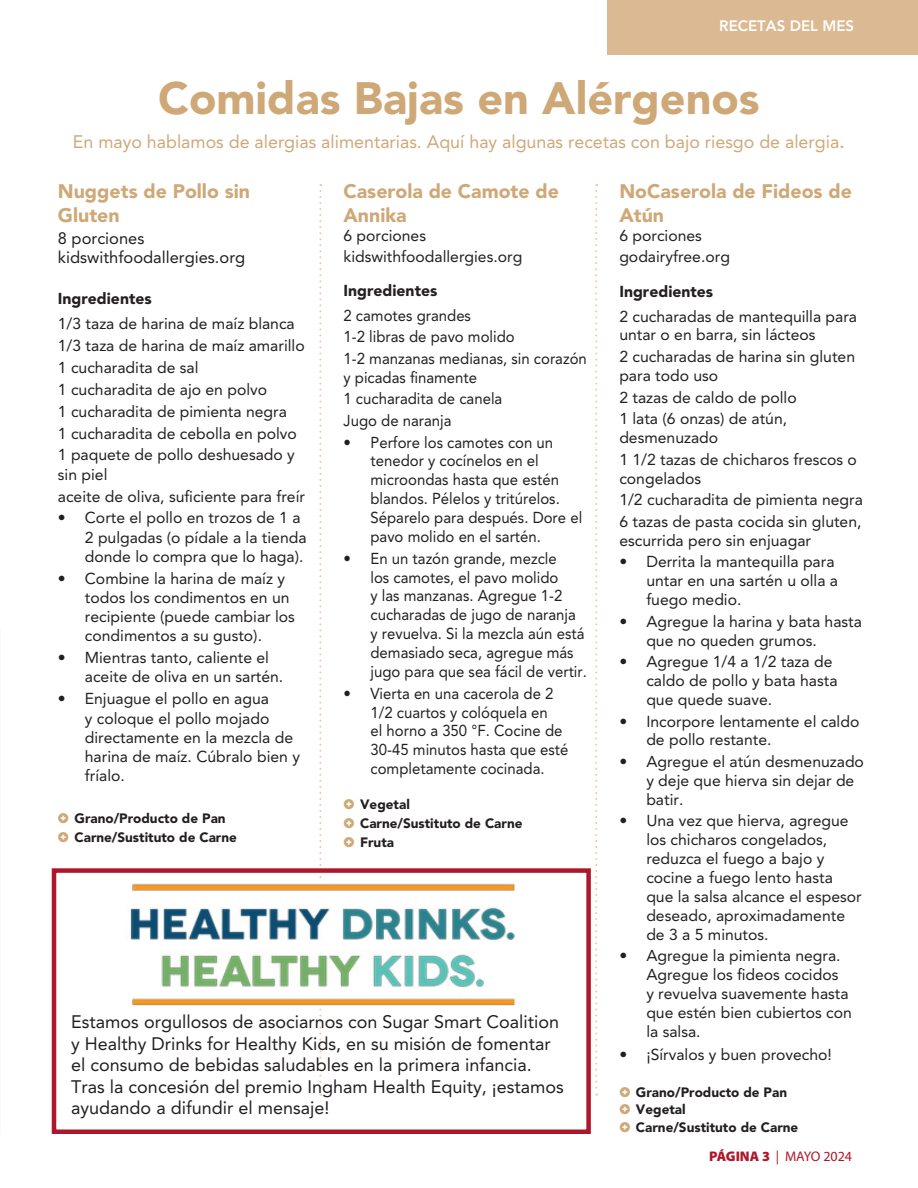
<style>
.page{position:relative;width:918px;height:1188px;background:#fff}
.page>*{position:absolute;margin:0;border:0;box-sizing:border-box;transform-origin:0 0}
.Bullets_-_fully_indented{font:900 45px "Avenir LT Std";color:#cfa878}
.t1{font:900 19.5px/23.7px "Avenir LT Std";color:#cfa878}
.Bullets_-_fully_indented-2{font:18px/21.6px "Avenir LT Std";color:#231f20}
.Bullets_-_fully_indented-3{font:18px "Avenir LT Std";color:#cfa878}
.t2{font:16.5px/19.2px "Avenir LT Std";color:#231f20}
.t3{font:15.75px/18.9px "Avenir LT Std";color:#231f20}
.t4{font:15.75px/18.9px "Avenir LT Std";color:#231f20;scale:.95 1}
.t5{font:900 15.75px "Avenir LT Std";color:#231f20}
.t6{font:800 15px "Avenir LT Std";color:#fff}
.t7{font:13.95px "Myriad Pro";letter-spacing:-.005em;color:#ae172b}
.t8{font:900 13.5px/16.2px "Avenir LT Std";color:#231f20}
.s1{font-size:21px}
.s2{font-weight:900}
</style>
<div class="page">
<div style="left:608px;top:0;width:310px;height:54px;background:#dbb992"></div>
<svg style="left:319px;top:184px;width:2px;height:912px"></svg>
<svg style="left:595px;top:184px;width:2px;height:912px"></svg>
<img style="left:130px;top:880px;width:385px;height:129px">
<div style="left:52px;top:868px;width:539px;height:266px;border:4px solid #ae172b"></div>
<p class="t6" style="left:719px;top:17px;width:136px">RECETAS DEL MES</p>
<p class="Bullets_-_fully_indented" style="left:158px;top:71px;width:603px">Comidas Bajas en Alérgenos</p>
<p class="Bullets_-_fully_indented-3" style="left:73px;top:132px;width:774px">En mayo hablamos de alergias alimentarias. Aquí hay algunas recetas con bajo riesgo de alergia<span class="s1">.</span></p>
<p class="t1" style="left:58px;top:180px;width:194px">Nuggets de Pollo sin<br>Gluten</p>
<p class="t2" style="left:58px;top:229px;width:189px">8 porciones kidswithfoodallergies.org</p>
<p class="t5" style="left:58px;top:289px;width:95px">Ingredientes</p>
<p class="t3" style="left:58px;top:314px;width:238px">1/3 taza de harina de maíz blanca</p>
<p class="t3" style="left:58px;top:336px;width:248px">1/3 taza de harina de maíz amarillo</p>
<p class="t3" style="left:58px;top:358px;width:142px">1 cucharadita de sal</p>
<p class="t3" style="left:58px;top:380px;width:211px">1 cucharadita de ajo en polvo</p>
<p class="t3" style="left:58px;top:402px;width:231px">1 cucharadita de pimienta negra</p>
<p class="t3" style="left:58px;top:424px;width:241px">1 cucharadita de cebolla en polvo</p>
<p class="t3" style="left:58px;top:445px;width:238px">1 paquete de pollo deshuesado y sin piel</p>
<p class="t3" style="left:58px;top:487px;width:249px">aceite de oliva, suficiente para freír</p>
<p class="t3" style="left:85px;top:508px;width:223px;text-indent:-27px">• Corte el pollo en trozos de 1 a<br>2 pulgadas (o pídale a la tienda donde lo compra que lo haga).</p>
<p class="t3" style="left:85px;top:569px;width:212px;text-indent:-27px">• Combine la harina de maíz y todos los condimentos en un recipiente (puede cambiar los condimentos a su gusto).</p>
<p class="t3" style="left:85px;top:648px;width:200px;text-indent:-27px">• Mientras tanto, caliente el aceite de oliva en un sartén.</p>
<p class="t3" style="left:85px;top:689px;width:217px;text-indent:-27px">• Enjuague el pollo en agua<br>y coloque el pollo mojado directamente en la mezcla de harina de maíz. Cúbralo bien y fríalo.</p>
<p class="t8" style="left:75px;top:810px;width:153px">Grano/Producto de Pan</p>
<p class="t8" style="left:75px;top:829px;width:164px">Carne/Sustituto de Carne</p>
<p class="t1" style="left:344px;top:180px;width:217px">Caserola de Camote de<br>Annika</p>
<p class="t3" style="left:344px;top:226px;width:84px">6 porciones</p>
<p class="t3" style="left:344px;top:248px;width:180px">kidswithfoodallergies.org</p>
<p class="t5" style="left:344px;top:281px;width:95px">Ingredientes</p>
<p class="t4" style="left:344px;top:306px;width:136px">2 camotes grandes</p>
<p class="t4" style="left:344px;top:327px;width:182px">1-2 libras de pavo molido</p>
<p class="t4" style="left:344px;top:349px;width:258px">1-2 manzanas medianas, sin corazón y picadas finamente</p>
<p class="t4" style="left:344px;top:390px;width:169px">1 cucharadita de canela</p>
<p class="t4" style="left:344px;top:411px;width:115px">Jugo de naranja</p>
<p class="t4" style="left:370px;top:433px;width:224px;text-indent:-27px">• Perfore los camotes con un tenedor y cocínelos en el microondas hasta que estén blandos. Pélelos y tritúrelos.<br>Séparelo para después. Dore el pavo molido en el sartén.</p>
<p class="t4" style="left:370px;top:549px;width:229px;text-indent:-27px">• En un tazón grande, mezcle<br>los camotes, el pavo molido<br>y las manzanas. Agregue 1-2 cucharadas de jugo de naranja y revuelva. Si la mezcla aún está demasiado seca, agregue más jugo para que sea fácil de vertir.</p>
<p class="t4" style="left:370px;top:684px;width:210px;text-indent:-27px">• Vierta en una cacerola de 2<br>1/2 cuartos y colóquela en<br>el horno a 350 °F. Cocine de<br>30-45 minutos hasta que esté completamente cocinada.</p>
<p class="t8" style="left:360px;top:796px;width:51px">Vegetal</p>
<p class="t8" style="left:360px;top:815px;width:164px">Carne/Sustituto de Carne</p>
<p class="t8" style="left:360px;top:834px;width:35px">Fruta</p>
<p class="t1" style="left:619px;top:180px;width:234px">NoCaserola de Fideos de<br>Atún</p>
<p class="t3" style="left:619px;top:226px;width:84px">6 porciones</p>
<p class="t3" style="left:619px;top:248px;width:112px">godairyfree.org</p>
<p class="t5" style="left:619px;top:282px;width:95px">Ingredientes</p>
<p class="t3" style="left:619px;top:307px;width:239px">2 cucharadas de mantequilla para untar o en barra, sin lácteos</p>
<p class="t3" style="left:619px;top:347px;width:237px">2 cucharadas de harina sin gluten para todo uso</p>
<p class="t3" style="left:619px;top:388px;width:179px">2 tazas de caldo de pollo</p>
<p class="t3" style="left:619px;top:409px;width:169px">1 lata (6 onzas) de atún, desmenuzado</p>
<p class="t3" style="left:619px;top:450px;width:239px">1 1/2 tazas de chicharos frescos o congelados</p>
<p class="t3" style="left:619px;top:490px;width:245px">1/2 cucharadita de pimienta negra</p>
<p class="t3" style="left:619px;top:512px;width:244px">6 tazas de pasta cocida sin gluten, escurrida pero sin enjuagar</p>
<p class="t3" style="left:646px;top:553px;width:193px;text-indent:-27px">• Derrita la mantequilla para untar en una sartén u olla a fuego medio.</p>
<p class="t3" style="left:646px;top:612px;width:217px;text-indent:-27px">• Agregue la harina y bata hasta que no queden grumos.</p>
<p class="t3" style="left:646px;top:652px;width:193px;text-indent:-27px">• Agregue 1/4 a 1/2 taza de caldo de pollo y bata hasta que quede suave.</p>
<p class="t3" style="left:646px;top:712px;width:215px;text-indent:-27px">• Incorpore lentamente el caldo de pollo restante.</p>
<p class="t3" style="left:646px;top:752px;width:219px;text-indent:-27px">• Agregue el atún desmenuzado y deje que hierva sin dejar de batir.</p>
<p class="t3" style="left:646px;top:812px;width:217px;text-indent:-27px">• Una vez que hierva, agregue los chicharos congelados, reduzca el fuego a bajo y cocine a fuego lento hasta que la salsa alcance el espesor deseado, aproximadamente de 3 a 5 minutos.</p>
<p class="t3" style="left:646px;top:947px;width:207px;text-indent:-27px">• Agregue la pimienta negra.<br>Agregue los fideos cocidos<br>y revuelva suavemente hasta que estén bien cubiertos con la salsa.</p>
<p class="t3" style="left:619px;top:1045px;width:214px">• ¡Sírvalos y buen provecho!</p>
<p class="t8" style="left:636px;top:1085px;width:153px">Grano/Producto de Pan<br>Vegetal</p>
<p class="t8" style="left:636px;top:1120px;width:164px">Carne/Sustituto de Carne</p>
<p class="Bullets_-_fully_indented-2" style="left:71px;top:1011px;width:494px">Estamos orgullosos de asociarnos con Sugar Smart Coalition y Healthy Drinks for Healthy Kids, en su misión de fomentar el consumo de bebidas saludables en la primera infancia.<br>Tras la concesión del premio Ingham Health Equity, ¡estamos ayudando a difundir el mensaje!</p>
<p class="t7" style="left:709px;top:1148px;width:144px"><span class="s2">PÁGINA 3</span> | MAYO 2024</p>
</div>
